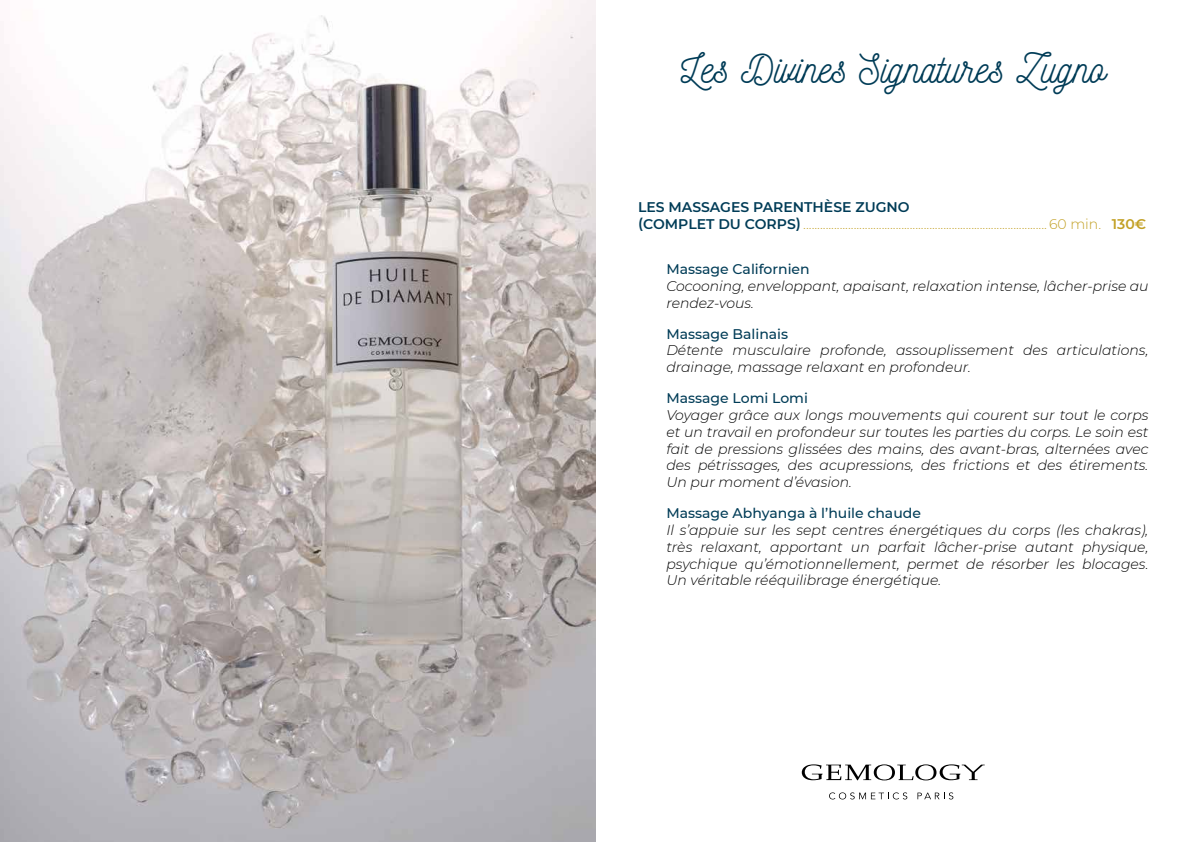
<style>
.page{position:relative;width:1191px;height:842px;background:#fff}
.page>*{position:absolute;margin:0;border:0;box-sizing:border-box;transform-origin:0 0}
.t1{font:40px "Nickainley";color:#003c57}
.t2{font:italic 300 14px/16.8px "Montserrat";color:#000}
.t3{font:300 14px/16.8px "Montserrat";color:#c2a024}
.t4{font:500 14px "Montserrat";color:#003c57}
.s1{font-weight:600;color:#003c57}
.s2{font-weight:600}
</style>
<div class="page">
<img style="left:0;top:0;width:595px;height:842px">
<svg style="left:829px;top:792px;width:78px;height:7px"></svg>
<svg style="left:917px;top:792px;width:36px;height:7px"></svg>
<svg style="left:801px;top:764px;width:183px;height:16px"></svg>
<h1 class="t1" style="left:681px;top:43px;width:426px">Les Divines Signatures Zugno</h1>
<p class="t3" style="left:638px;top:198px;width:510px"><span class="s1">LES MASSAGES PARENTHÈSE ZUGNO<br>(COMPLET DU CORPS)</span> ....................................................................................... 60 min. <span class="s2">130€</span></p>
<p class="t4" style="left:666px;top:259px;width:145px">Massage Californien</p>
<p class="t2" style="left:666px;top:277px;width:483px">Cocooning, enveloppant, apaisant, relaxation intense, lâcher-prise au rendez-vous.</p>
<p class="t4" style="left:666px;top:324px;width:123px">Massage Balinais</p>
<p class="t2" style="left:666px;top:341px;width:483px">Détente musculaire profonde, assouplissement des articulations, drainage, massage relaxant en profondeur.</p>
<p class="t4" style="left:666px;top:388px;width:143px">Massage Lomi Lomi</p>
<p class="t2" style="left:666px;top:406px;width:483px;text-align:justify">Voyager grâce aux longs mouvements qui courent sur tout le corps et un travail en profondeur sur toutes les parties du corps. Le soin est fait de pressions glissées des mains, des avant-bras, alternées avec des pétrissages, des acupressions, des frictions et des étirements.<br>Un pur moment d’évasion.</p>
<p class="t4" style="left:666px;top:503px;width:256px">Massage Abhyanga à l’huile chaude</p>
<p class="t2" style="left:666px;top:521px;width:483px;text-align:justify">Il s’appuie sur les sept centres énergétiques du corps (les chakras), très relaxant, apportant un parfait lâcher-prise autant physique, psychique qu’émotionnellement, permet de résorber les blocages.<br>Un véritable rééquilibrage énergétique.</p>
</div>
